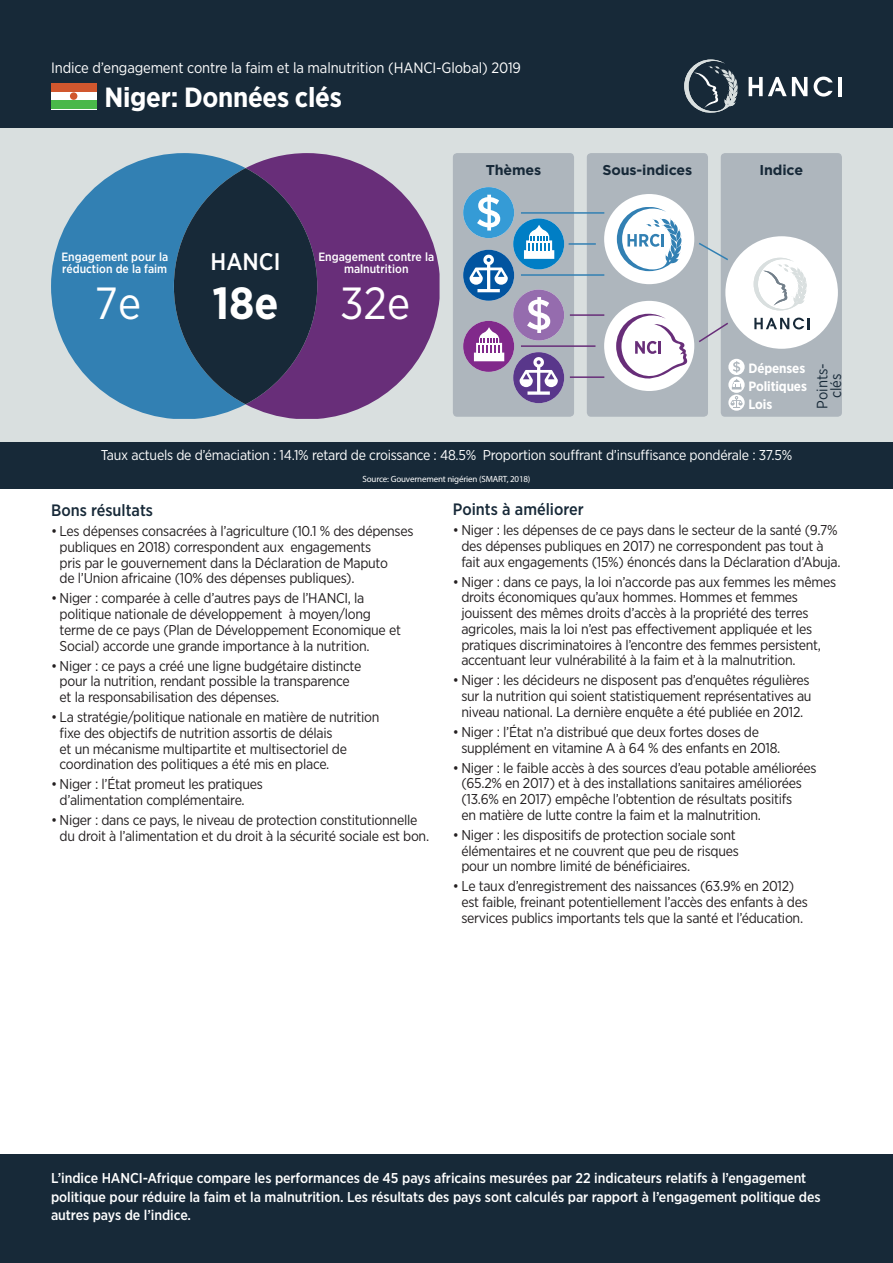
<style>
.page{position:relative;width:893px;height:1263px;background:#fff}
.page>*{position:absolute;margin:0;border:0;box-sizing:border-box;transform-origin:0 0}
.t1{font:45px "Gotham Narrow";color:#fff}
.t2{font:700 45px "Gotham Narrow";color:#fff}
.t3{font:700 27.75px "Gotham Narrow";letter-spacing:-.01em;color:#fff}
.t4{font:500 24px "Gotham Narrow";color:#fff}
.Heading{font:500 16.5px "Gotham Narrow";color:#172938}
.t5{font:15px "Gotham Narrow";letter-spacing:-.01em;color:#fff}
.t6{font:15px/13.5px "Gotham Narrow";color:#172938;text-align:center}
.t7{font:14.25px/15.8px "Gotham Narrow";letter-spacing:-.02em;color:#231f20}
.t8{font:500 14.25px/18.8px "Gotham Narrow";letter-spacing:-.005em;color:#fff}
.t9{font:14.25px "Gotham Narrow";letter-spacing:-.02em;color:#fff}
.t10{font:700 14.25px "Gotham";letter-spacing:-.01em;color:#172938}
.t11{font:700 13.5px "Gotham Narrow";letter-spacing:-.01em;color:#fff}
.t12{font:500 12px/12px "Gotham Narrow";color:#fff}
.t13{font:9px "Myriad Pro";letter-spacing:-.02em;color:#fff}
</style>
<div class="page">
<div style="left:0;top:1154px;width:893px;height:109px;background:#172938"></div>
<div style="left:0;top:0;width:893px;height:476px;background:#d9dfdf"></div>
<div style="left:0;top:442px;width:893px;height:47px;background:#172938"></div>
<div style="left:0;top:0;width:893px;height:128px;background:#172938"></div>
<svg style="left:51px;top:153px;width:195px;height:266px;fill:#3280b3"></svg>
<svg style="left:246px;top:153px;width:194px;height:266px;fill:#682e79"></svg>
<svg style="left:174px;top:168px;width:143px;height:236px;background:#263653"></svg>
<svg style="left:814px;top:77px;width:19px;height:20px"></svg>
<hr style="left:838px;top:77px;width:4px;height:19px;background:#fff">
<svg style="left:749px;top:77px;width:58px;height:19px"></svg>
<svg style="left:684px;top:60px;width:54px;height:53px"></svg>
<div style="left:51px;top:83px;width:45px;height:26px;background:#fff"></div>
<div style="left:51px;top:83px;width:45px;height:9px;background:#d1572e"></div>
<div style="left:70px;top:92px;width:7px;height:8px;background:#d1572e;border-radius:50%"></div>
<div style="left:51px;top:100px;width:45px;height:9px;background:#4ab84a"></div>
<div style="left:721px;top:153px;width:121px;height:264px;background:#aeb6bd;border-radius:4px"></div>
<div style="left:587px;top:153px;width:121px;height:264px;background:#aeb6bd;border-radius:4px"></div>
<div style="left:453px;top:153px;width:121px;height:264px;background:#aeb6bd;border-radius:4px"></div>
<div style="left:725px;top:236px;width:113px;height:113px;background:#fff;border-radius:50%"></div>
<svg style="left:754px;top:318px;width:56px;height:11px"></svg>
<svg style="left:754px;top:258px;width:53px;height:52px"></svg>
<svg style="left:463px;top:187px;width:101px;height:216px"></svg>
<svg style="left:699px;top:322px;width:29px;height:21px"></svg>
<svg style="left:699px;top:242px;width:29px;height:19px"></svg>
<div style="left:604px;top:301px;width:90px;height:90px;background:#fff;border-radius:50%"></div>
<svg style="left:616px;top:314px;width:71px;height:65px"></svg>
<div style="left:604px;top:194px;width:90px;height:90px;background:#fff;border-radius:50%"></div>
<svg style="left:617px;top:207px;width:65px;height:64px"></svg>
<hr style="left:569px;top:243px;width:27px;height:2px;background:#3280b3">
<hr style="left:521px;top:345px;width:74px;height:2px;background:#682e79">
<hr style="left:570px;top:314px;width:34px;height:2px;background:#682e79">
<hr style="left:570px;top:376px;width:34px;height:2px;background:#682e79">
<hr style="left:521px;top:212px;width:83px;height:2px;background:#3280b3">
<hr style="left:521px;top:274px;width:83px;height:2px;background:#3280b3">
<svg style="left:728px;top:359px;width:17px;height:52px"></svg>
<p class="t5" style="left:51px;top:58px;width:471px">Indice d’engagement contre la faim et la malnutrition (HANCI-Global) 2019</p>
<p class="t3" style="left:104px;top:79px;width:239px">Niger: Données clés</p>
<p class="t10" style="left:486px;top:162px;width:57px">Thèmes</p>
<p class="t10" style="left:602px;top:162px;width:91px">Sous-indices</p>
<p class="t10" style="left:760px;top:162px;width:45px">Indice</p>
<p class="t12" style="left:61px;top:250px;width:108px">Engagement pour la réduction de la faim</p>
<p class="t4" style="left:211px;top:246px;width:71px">HANCI</p>
<p class="t12" style="left:318px;top:250px;width:117px;text-align:center">Engagement contre la malnutrition</p>
<p class="t1" style="left:95px;top:275px;width:48px">7e</p>
<p class="t2" style="left:213px;top:274px;width:68px">18e</p>
<p class="t1" style="left:340px;top:275px;width:71px">32e</p>
<p class="t11" style="left:748px;top:359px;width:58px">Dépenses</p>
<p class="t11" style="left:748px;top:377px;width:60px">Politiques</p>
<p class="t11" style="left:748px;top:395px;width:25px">Lois</p>
<p class="t6" style="left:815px;top:409px;width:47px;rotate:-90deg">Points&shy;clés</p>
<p class="t9" style="left:101px;top:446px;width:693px">Taux actuels de d’émaciation : 14.1% retard de croissance : 48.5% Proportion souffrant d’insuffisance pondérale : 37.5%</p>
<p class="t13" style="left:362px;top:473px;width:169px">Source: Gouvernement nigérien (SMART, 2018)</p>
<p class="Heading" style="left:51px;top:500px;width:103px">Bons résultats</p>
<p class="t7" style="left:60px;top:523px;width:355px;text-indent:-9px">• Les dépenses consacrées à l’agriculture (10.1 % des dépenses publiques en 2018) correspondent aux engagements<br>pris par le gouvernement dans la Déclaration de Maputo<br>de l’Union africaine (10% des dépenses publiques).</p>
<p class="t7" style="left:60px;top:590px;width:343px;text-indent:-9px">• Niger : comparée à celle d’autres pays de l’HANCI, la politique nationale de développement à moyen/long terme de ce pays (Plan de Développement Economique et Social) accorde une grande importance à la nutrition.</p>
<p class="t7" style="left:60px;top:657px;width:303px;text-indent:-9px">• Niger : ce pays a créé une ligne budgétaire distincte pour la nutrition, rendant possible la transparence et la responsabilisation des dépenses.</p>
<p class="t7" style="left:60px;top:709px;width:321px;text-indent:-9px">• La stratégie/politique nationale en matière de nutrition fixe des objectifs de nutrition assortis de délais<br>et un mécanisme multipartite et multisectoriel de coordination des politiques a été mis en place.</p>
<p class="t7" style="left:60px;top:776px;width:205px;text-indent:-9px">• Niger : l’État promeut les pratiques d’alimentation complémentaire.</p>
<p class="t7" style="left:60px;top:812px;width:371px;text-indent:-9px">• Niger : dans ce pays, le niveau de protection constitutionnelle du droit à l’alimentation et du droit à la sécurité sociale est bon.</p>
<p class="Heading" style="left:453px;top:499px;width:132px">Points à améliorer</p>
<p class="t7" style="left:453px;top:522px;width:389px;text-align:center">• Niger : les dépenses de ce pays dans le secteur de la santé (9.7% des dépenses publiques en 2017) ne correspondent pas tout à<br>fait aux engagements (15%) énoncés dans la Déclaration d’Abuja.</p>
<p class="t7" style="left:461px;top:573px;width:376px;text-indent:-9px">• Niger : dans ce pays, la loi n’accorde pas aux femmes les mêmes droits économiques qu’aux hommes. Hommes et femmes jouissent des mêmes droits d’accès à la propriété des terres agricoles, mais la loi n’est pas effectivement appliquée et les pratiques discriminatoires à l’encontre des femmes persistent, accentuant leur vulnérabilité à la faim et à la malnutrition.</p>
<p class="t7" style="left:453px;top:672px;width:360px;text-align:center">• Niger : les décideurs ne disposent pas d’enquêtes régulières sur la nutrition qui soient statistiquement représentatives au niveau national. La dernière enquête a été publiée en 2012.</p>
<p class="t7" style="left:461px;top:724px;width:321px;text-indent:-9px">• Niger : l’État n’a distribué que deux fortes doses de supplément en vitamine A à 64 % des enfants en 2018.</p>
<p class="t7" style="left:461px;top:759px;width:357px;text-indent:-9px">• Niger : le faible accès à des sources d’eau potable améliorées (65.2% en 2017) et à des installations sanitaires améliorées (13.6% en 2017) empêche l’obtention de résultats positifs<br>en matière de lutte contre la faim et la malnutrition.</p>
<p class="t7" style="left:461px;top:827px;width:279px;text-indent:-9px">• Niger : les dispositifs de protection sociale sont élémentaires et ne couvrent que peu de risques pour un nombre limité de bénéficiaires.</p>
<p class="t7" style="left:461px;top:878px;width:348px;text-indent:-9px">• Le taux d’enregistrement des naissances (63.9% en 2012) est faible, freinant potentiellement l’accès des enfants à des services publics importants tels que la santé et l’éducation.</p>
<p class="t8" style="left:51px;top:1168px;width:771px">L’indice HANCI-Afrique compare les performances de 45 pays africains mesurées par 22 indicateurs relatifs à l’engagement politique pour réduire la faim et la malnutrition. Les résultats des pays sont calculés par rapport à l’engagement politique des autres pays de l’indice.</p>
</div>
